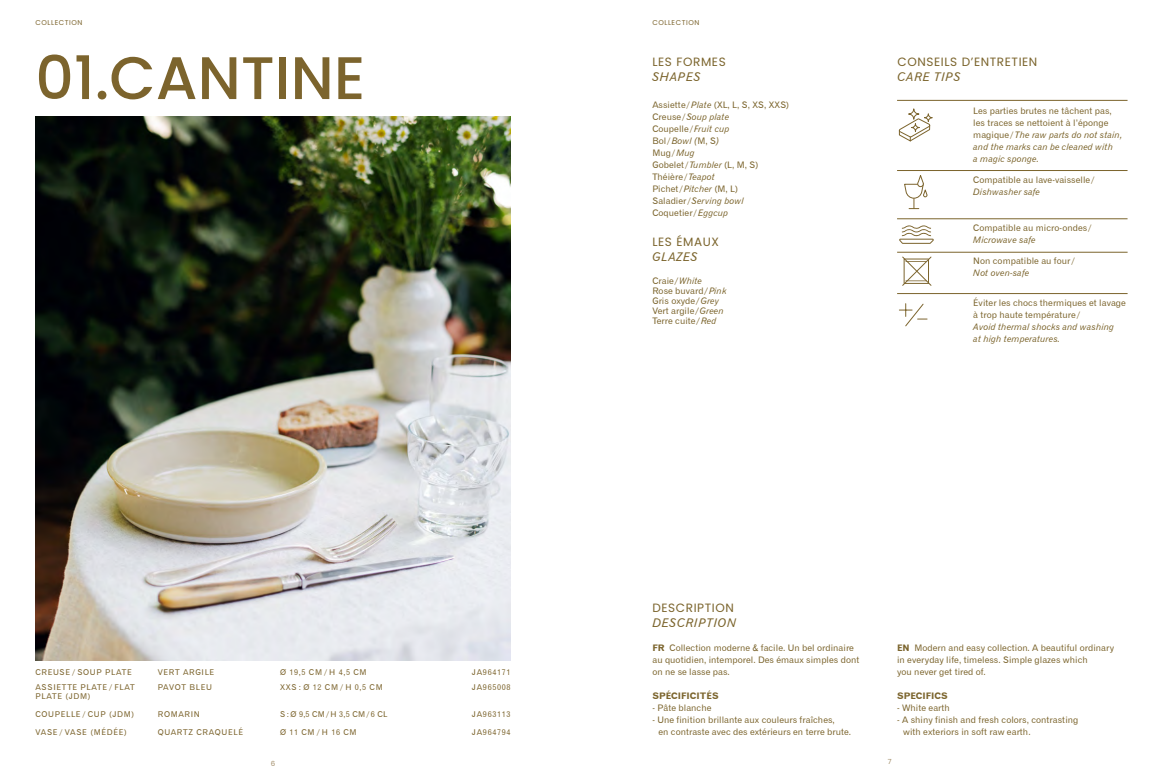
<style>
.page{position:relative;width:1163px;height:780px;background:#fff}
.page>*{position:absolute;margin:0;border:0;box-sizing:border-box;transform-origin:0 0}
.t1{font:500 60px "Poppins";color:#7c642d}
.t2{font:12px "Poppins";letter-spacing:.05em;color:#7b642c}
.t3{font:12px "Gothic 720 BT Italic B";letter-spacing:.05em;color:#7b642c}
.t4{font:9px/12px "Gothic 720 BT Roman B";letter-spacing:.005em;color:#7b642c}
.t5{font:9px/12px "Gothic 720 BT Italic B";letter-spacing:.005em;color:#7b642c}
.t6{font:9px "Gothic 720 BT Bold B";letter-spacing:.005em;color:#7b642c}
.t7{font:8px/9px "Gothic 720 BT Roman B";letter-spacing:.08em;color:#7c642d}
.t8{font:7px "Poppins";letter-spacing:.08em;color:#7c642d}
.t9{font:7px "Poppins";color:#a18c67}
.s1{font-family:"Gothic 720 BT Italic B"}
.s2{font-family:"Gothic 720 BT Roman B"}
.s3{font-family:"Gothic 720 BT Bold B"}
</style>
<div class="page">
<svg style="left:899px;top:225px;width:34px;height:19px"></svg>
<svg style="left:898px;top:118px;width:33px;height:24px"></svg>
<svg style="left:908px;top:109px;width:10px;height:10px"></svg>
<div style="left:908px;top:108px;width:11px;height:12px;border:1px solid #7c642d;border-radius:50%"></div>
<svg style="left:924px;top:114px;width:8px;height:8px"></svg>
<div style="left:923px;top:113px;width:9px;height:9px;border:1px solid #7c642d;border-radius:50%"></div>
<svg style="left:911px;top:124px;width:8px;height:7px"></svg>
<div style="left:911px;top:123px;width:8px;height:9px;border:1px solid #7c642d;border-radius:50%"></div>
<svg style="left:904px;top:175px;width:23px;height:34px"></svg>
<hr style="left:896px;top:170px;width:231px;height:1px;background:#7b642c">
<hr style="left:897px;top:293px;width:230px;height:1px;background:#7b642c">
<hr style="left:897px;top:252px;width:230px;height:1px;background:#7b642c">
<hr style="left:896px;top:100px;width:231px;height:1px;background:#7b642c">
<hr style="left:896px;top:218px;width:231px;height:1px;background:#7b642c">
<svg style="left:899px;top:303px;width:27px;height:24px"></svg>
<svg style="left:902px;top:256px;width:29px;height:30px"></svg>
<img style="left:35px;top:116px;width:475px;height:544px">
<p class="t8" style="left:35px;top:19px;width:48px">COLLECTION</p>
<p class="t8" style="left:652px;top:19px;width:48px">COLLECTION</p>
<h1 class="t1" style="left:35px;top:43px;width:331px">01.CANTINE</h1>
<h2 class="t2" style="left:652px;top:55px;width:75px">LES FORMES</h2>
<h2 class="t3" style="left:652px;top:69px;width:50px">SHAPES</h2>
<p class="t4" style="left:652px;top:99px;width:138px">Assiette /<span class="s1">Plate</span> (XL, L, S, XS, XXS)</p>
<p class="t5" style="left:652px;top:111px;width:78px"><span class="s2">Creuse /</span>Soup plate</p>
<p class="t4" style="left:652px;top:123px;width:108px">Coupelle / <span class="s1">Fruit cup<br></span>Bol/<span class="s1">Bowl (</span>M, S<span class="s1">)<br></span>Mug/<span class="s1">Mug<br></span>Gobelet/<span class="s1">Tumbler</span> (L, M, S)<br>Théière /<span class="s1">Teapot<br></span>Pichet/<span class="s1">Pitcher</span> (M, L)</p>
<p class="t5" style="left:652px;top:195px;width:93px"><span class="s2">Saladier/</span>Serving bowl</p>
<p class="t4" style="left:652px;top:207px;width:77px">Coquetier/<span class="s1">Eggcup</span></p>
<h2 class="t2" style="left:652px;top:235px;width:68px">LES ÉMAUX</h2>
<h2 class="t3" style="left:652px;top:249px;width:47px">GLAZES</h2>
<p class="t5" style="left:652px;top:275px;width:51px"><span class="s2">Craie</span> /White</p>
<p class="t4" style="left:652px;top:286px;width:76px;line-height:10px">Rose buvard<span class="s1">/Pink<br></span>Gris oxyde <span class="s1">/Grey<br></span>Vert argile <span class="s1">/Green<br></span>Terre cuite <span class="s1">/Red</span></p>
<h2 class="t2" style="left:897px;top:55px;width:141px">CONSEILS D’ENTRETIEN</h2>
<h2 class="t3" style="left:897px;top:69px;width:64px">CARE TIPS</h2>
<p class="t4" style="left:973px;top:105px;width:140px">Les parties brutes ne tâchent pas, les traces se nettoient à l’éponge</p>
<p class="t5" style="left:973px;top:129px;width:150px"><span class="s2">magique /</span>The raw parts do not stain, and the marks can be cleaned with<br>a magic sponge.</p>
<p class="t4" style="left:973px;top:174px;width:123px">Compatible au lave-vaisselle /</p>
<p class="t5" style="left:973px;top:186px;width:68px">Dishwasher safe</p>
<p class="t4" style="left:973px;top:222px;width:120px">Compatible au micro-ondes /</p>
<p class="t5" style="left:973px;top:234px;width:64px">Microwave safe</p>
<p class="t4" style="left:973px;top:255px;width:103px">Non compatible au four/</p>
<p class="t5" style="left:973px;top:267px;width:57px">Not oven-safe</p>
<p class="t4" style="left:973px;top:297px;width:154px">Éviter les chocs thermiques et lavage à trop haute température /</p>
<p class="t5" style="left:973px;top:321px;width:142px">Avoid thermal shocks and washing at high temperatures.</p>
<h2 class="t2" style="left:652px;top:601px;width:83px">DESCRIPTION</h2>
<h2 class="t3" style="left:652px;top:615px;width:85px">DESCRIPTION</h2>
<p class="t7" style="left:35px;top:668px;width:98px">CREUSE / SOUP PLATE</p>
<p class="t7" style="left:158px;top:668px;width:58px">VERT ARGILE</p>
<p class="t7" style="left:280px;top:668px;width:88px">Ø 19,5 CM / H 4,5 CM</p>
<p class="t7" style="left:472px;top:668px;width:40px">JA964171</p>
<p class="t7" style="left:35px;top:683px;width:101px">ASSIETTE PLATE / FLAT<br>PLATE (JDM)</p>
<p class="t7" style="left:35px;top:710px;width:100px">COUPELLE / CUP (JDM)</p>
<p class="t7" style="left:158px;top:683px;width:56px">PAVOT BLEU</p>
<p class="t7" style="left:158px;top:710px;width:44px">ROMARIN</p>
<p class="t7" style="left:280px;top:683px;width:104px">XXS : Ø 12 CM / H 0,5 CM</p>
<p class="t7" style="left:280px;top:710px;width:109px">S : Ø 9,5 CM / H 3,5 CM / 6 CL</p>
<p class="t7" style="left:472px;top:683px;width:40px">JA965008</p>
<p class="t7" style="left:472px;top:710px;width:40px">JA963113</p>
<p class="t7" style="left:35px;top:728px;width:93px">VASE / VASE (MÉDÉE)</p>
<p class="t7" style="left:158px;top:728px;width:87px">QUARTZ CRAQUELÉ</p>
<p class="t7" style="left:280px;top:728px;width:78px">Ø 11 CM / H 16 CM</p>
<p class="t7" style="left:472px;top:728px;width:40px">JA964794</p>
<p class="t4" style="left:652px;top:642px;width:208px"><span class="s3">FR</span> Collection moderne &amp; facile. Un bel ordinaire au quotidien, intemporel. Des émaux simples dont on ne se lasse pas.</p>
<p class="t6" style="left:652px;top:690px;width:68px">SPÉCIFICITÉS</p>
<p class="t4" style="left:652px;top:702px;width:60px">- Pâte blanche</p>
<p class="t4" style="left:658px;top:714px;width:194px;text-indent:-6px">- Une finition brillante aux couleurs fraîches,<br>en contraste avec des extérieurs en terre brute.</p>
<p class="t4" style="left:897px;top:642px;width:218px"><span class="s3">EN</span> Modern and easy collection. A beautiful ordinary in everyday life, timeless. Simple glazes which<br>you never get tired of.</p>
<p class="t6" style="left:897px;top:690px;width:52px">SPECIFICS</p>
<p class="t4" style="left:897px;top:702px;width:54px">- White earth</p>
<p class="t4" style="left:903px;top:714px;width:177px;text-indent:-6px">- A shiny finish and fresh colors, contrasting with exteriors in soft raw earth.</p>
<p class="t9" style="left:270px;top:759px;width:6px">6</p>
<p class="t9" style="left:887px;top:757px;width:5px">7</p>
</div>
